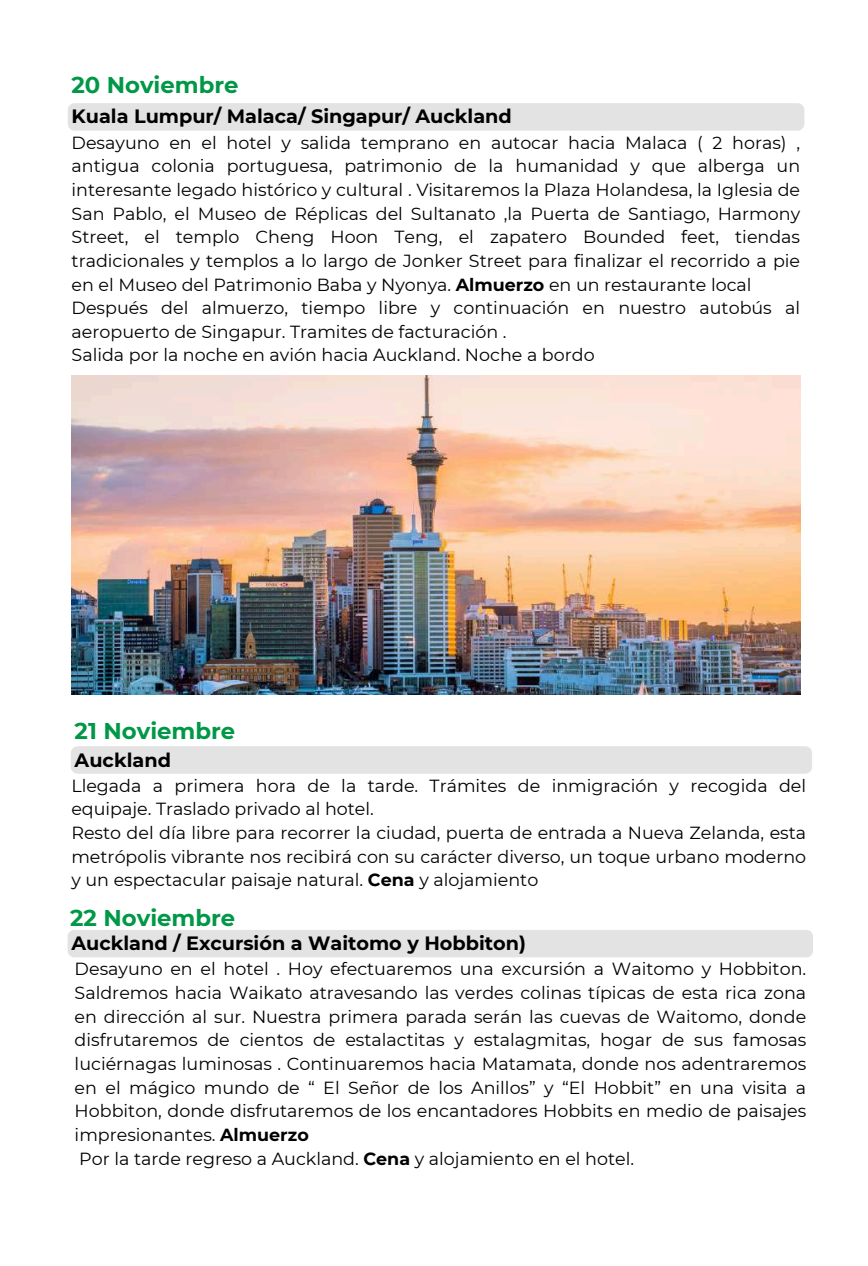
<style>
.page{position:relative;width:868px;height:1266px;background:#fff}
.page>*{position:absolute;margin:0;border:0;box-sizing:border-box;transform-origin:0 0}
.t1{font:700 22.75px "Montserrat";color:#009846}
.t2{font:700 19.25px "Montserrat";color:#000}
.t3{font:17.5px/23.6px "Montserrat";color:#000}
.s1{font-weight:700}
</style>
<div class="page">
<img style="left:72px;top:375px;width:728px;height:319px">
<div style="left:68px;top:103px;width:736px;height:28px;background:#e3e3e3"></div>
<div style="left:71px;top:746px;width:741px;height:27px;background:#e3e3e3"></div>
<div style="left:68px;top:930px;width:745px;height:27px;background:#e3e3e3"></div>
<h1 class="t1" style="left:71px;top:71px;width:169px">20 Noviembre</h1>
<p class="t2" style="left:72px;top:105px;width:442px">Kuala Lumpur/ Malaca/ Singapur/ Auckland</p>
<p class="t3" style="left:72px;top:131px;width:730px">Desayuno en el hotel y salida temprano en autocar hacia Malaca ( 2 horas) , antigua colonia portuguesa, patrimonio de la humanidad y que alberga un interesante legado histórico y cultural . Visitaremos la Plaza Holandesa, la Iglesia de San Pablo, el Museo de Réplicas del Sultanato ,la Puerta de Santiago, Harmony Street, el templo Cheng Hoon Teng, el zapatero Bounded feet, tiendas tradicionales y templos a lo largo de Jonker Street para finalizar el recorrido a pie en el Museo del Patrimonio Baba y Nyonya. <span class="s1">Almuerzo</span> en un restaurante local Después del almuerzo, tiempo libre y continuación en nuestro autobús al aeropuerto de Singapur. Tramites de facturación .<br>Salida por la noche en avión hacia Auckland. Noche a bordo</p>
<h1 class="t1" style="left:75px;top:717px;width:162px">21 Noviembre</h1>
<p class="t2" style="left:75px;top:747px;width:98px">Auckland</p>
<p class="t3" style="left:71px;top:773px;width:736px">Llegada a primera hora de la tarde. Trámites de inmigración y recogida del equipaje. Traslado privado al hotel.<br>Resto del día libre para recorrer la ciudad, puerta de entrada a Nueva Zelanda, esta metrópolis vibrante nos recibirá con su carácter diverso, un toque urbano moderno y un espectacular paisaje natural. <span class="s1">Cena</span> y alojamiento</p>
<h1 class="t1" style="left:70px;top:903px;width:167px">22 Noviembre</h1>
<p class="t2" style="left:71px;top:931px;width:456px">Auckland / Excursión a Waitomo y Hobbiton)</p>
<p class="t3" style="left:75px;top:957px;width:733px">Desayuno en el hotel . Hoy efectuaremos una excursión a Waitomo y Hobbiton.<br>Saldremos hacia Waikato atravesando las verdes colinas típicas de esta rica zona en dirección al sur. Nuestra primera parada serán las cuevas de Waitomo, donde disfrutaremos de cientos de estalactitas y estalagmitas, hogar de sus famosas luciérnagas luminosas . Continuaremos hacia Matamata, donde nos adentraremos en el mágico mundo de “ El Señor de los Anillos” y “El Hobbit” en una visita a Hobbiton, donde disfrutaremos de los encantadores Hobbits en medio de paisajes impresionantes. <span class="s1">Almuerzo<br></span>Por la tarde regreso a Auckland. <span class="s1">Cena</span> y alojamiento en el hotel.</p>
</div>
